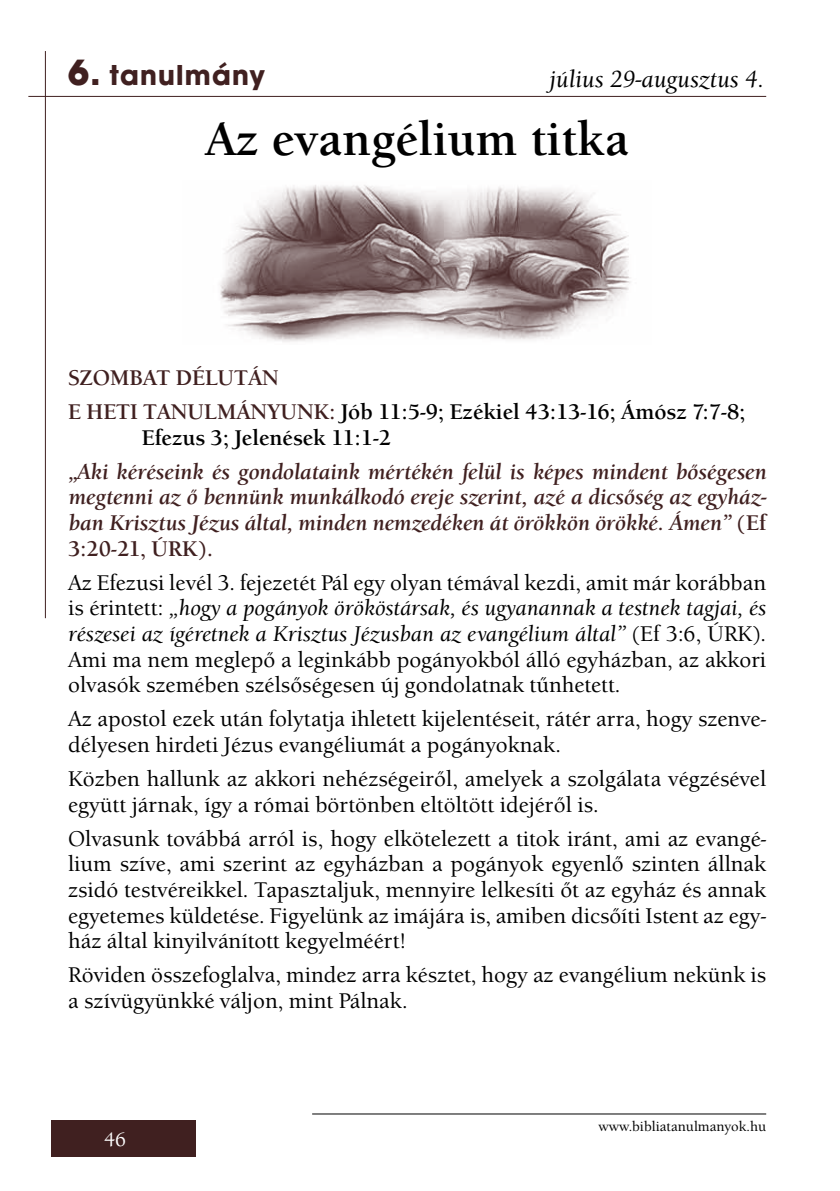
<style>
.page{position:relative;width:840px;height:1191px;background:#fff}
.page>*{position:absolute;margin:0;border:0;box-sizing:border-box;transform-origin:0 0}
.t1{font:700 48px "Berkeley Old Sty Itc TEE";color:#000}
.t2{font:700 30px "Avant Gar Got Itc TEE";letter-spacing:.04em;color:#402020}
.t3{font:italic 500 24px "Berkeley Old Sty Itc TEE";color:#000}
.t4{font:500 22px/25.6px "Berkeley Old Sty Itc TEE";color:#000}
.t5{font:italic 700 22px/25.6px "Berkeley Old Sty Itc TEE";color:#402020;text-align:justify}
.t6{font:700 22px/34px "Berkeley Old Sty Itc TEE";color:#000}
.t7{font:500 20px "Berkeley Old Sty Itc TEE";color:#fff}
.t8{font:500 14px "Berkeley Old Sty Itc TEE";color:#000}
.s1{font-size:38px}
.s2{color:#402020}
.s3{font-style:normal}
.s4{font-style:italic}
</style>
<div class="page">
<div style="left:51px;top:1120px;width:145px;height:37px;background:#402020"></div>
<hr style="left:28px;top:96px;width:737px;height:1px;background:#402020">
<hr style="left:45px;top:51px;width:1px;height:567px;background:#402020">
<img style="left:220px;top:185px;width:411px;height:157px">
<hr style="left:312px;top:1113px;width:453px;height:1px;background:#000">
<h2 class="t2" style="left:68px;top:57px;width:198px"><span class="s1">6.</span> tanulmány</h2>
<p class="t3" style="left:549px;top:65px;width:216px">július 29-augusztus 4.</p>
<h1 class="t1" style="left:205px;top:111px;width:425px">Az evangélium titka</h1>
<p class="t6" style="left:68px;top:361px;width:678px"><span class="s2">SZOMBAT DÉLUTÁN<br>E HETI TANULMÁNYUNK:</span> Jób 11:5-9; Ezékiel 43:13-16; Ámósz 7:7-8;</p>
<p class="t6" style="left:142px;top:420px;width:251px">Efezus 3; Jelenések 11:1-2</p>
<p class="t5" style="left:68px;top:459px;width:700px">„Aki kéréseink és gondolataink mértékén felül is képes mindent bőségesen megtenni az ő bennünk munkálkodó ereje szerint, azé a dicsőség az egyház&shy;ban Krisztus Jézus által, minden nemzedéken át örökkön örökké. Ámen” <span class="s3">(Ef 3:20-21, ÚRK).</span></p>
<p class="t4" style="left:68px;top:570px;width:699px;text-align:justify">Az Efezusi levél 3. fejezetét Pál egy olyan témával kezdi, amit már korábban is érintett: <span class="s4">„hogy a pogányok örököstársak, és ugyanannak a testnek tagjai, és részesei az ígéretnek a Krisztus Jézusban az evangélium által”</span> (Ef 3:6, ÚRK).<br>Ami ma nem meglepő a leginkább pogányokból álló egyházban, az akkori olvasók szemében szélsőségesen új gondolatnak tűnhetett.</p>
<p class="t4" style="left:68px;top:706px;width:699px">Az apostol ezek után folytatja ihletett kijelentéseit, rátér arra, hogy szenve&shy;délyesen hirdeti Jézus evangéliumát a pogányoknak.</p>
<p class="t4" style="left:68px;top:766px;width:699px">Közben hallunk az akkori nehézségeiről, amelyek a szolgálata végzésével együtt járnak, így a római börtönben eltöltött idejéről is.</p>
<p class="t4" style="left:68px;top:826px;width:699px;text-align:justify">Olvasunk továbbá arról is, hogy elkötelezett a titok iránt, ami az evangé&shy;lium szíve, ami szerint az egyházban a pogányok egyenlő szinten állnak zsidó testvéreikkel. Tapasztaljuk, mennyire lelkesíti őt az egyház és annak egyetemes küldetése. Figyelünk az imájára is, amiben dicsőíti Istent az egy&shy;ház által kinyilvánított kegyelméért!</p>
<p class="t4" style="left:68px;top:962px;width:699px">Röviden összefoglalva, mindez arra késztet, hogy az evangélium nekünk is a szívügyünkké váljon, mint Pálnak.</p>
<p class="t7" style="left:104px;top:1128px;width:24px">46</p>
<p class="t8" style="left:598px;top:1118px;width:169px">www.bibliatanulmanyok.hu</p>
</div>
